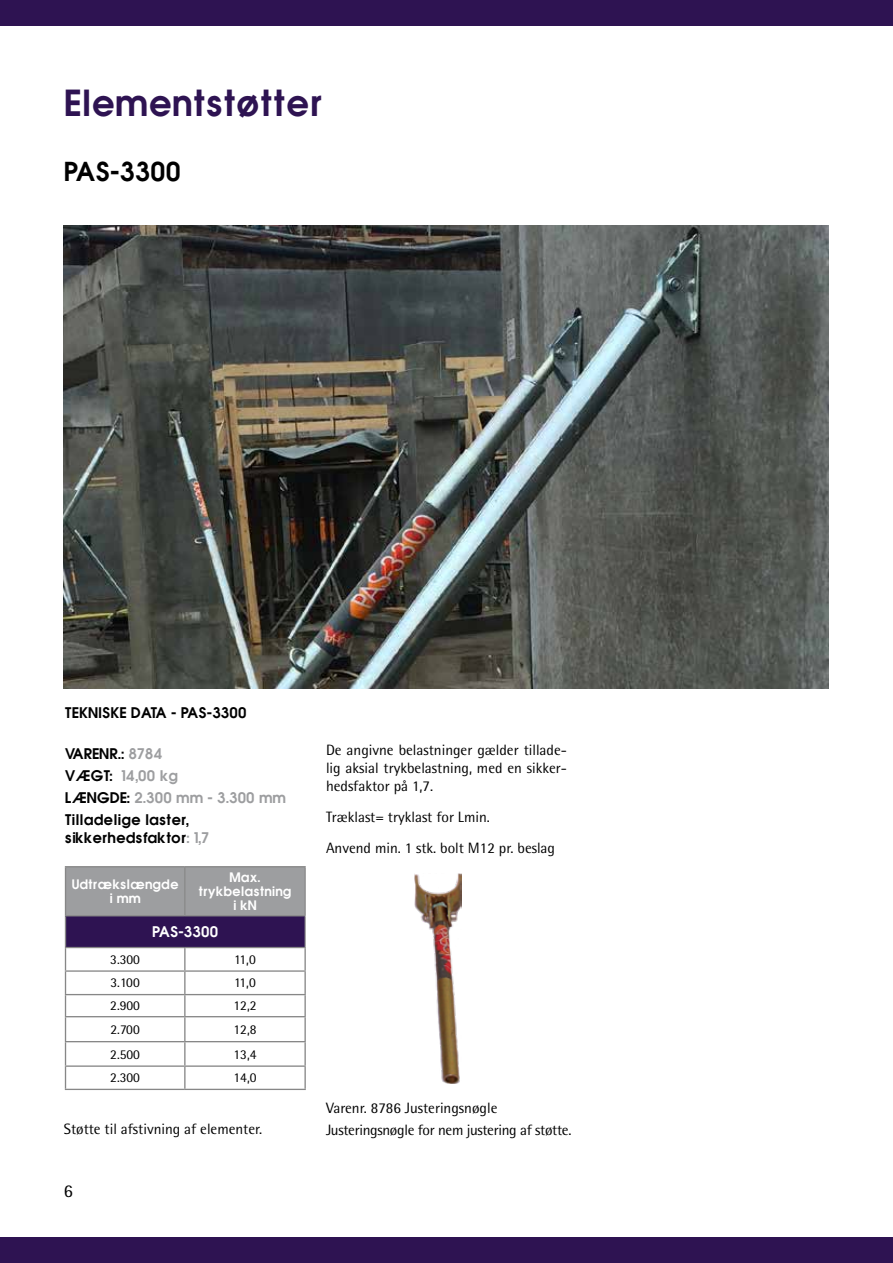
<style>
.page{position:relative;width:893px;height:1263px;background:#fff}
.page>*{position:absolute;margin:0;border:0;box-sizing:border-box;transform-origin:0 0}
.t1{font:33px "Avant Garde Demi";color:#2e1352}
.t2{font:24px "Avant Garde Demi";color:#000}
.t3{font:18px "Agfa Rotis Semisans";color:#000}
.t4{font:15px/18px "Agfa Rotis Semisans";color:#000;text-align:justify}
.t5{font:15px "Agfa Rotis Semisans";letter-spacing:-.02em;color:#000}
.t6{font:13.5px/22.2px "Avant Garde Demi";color:#000}
.t7{font:13.5px "Agfa Rotis Semisans";color:#000}
.t8{font:13.5px "Avant Garde Demi";color:#fff}
.t9{font:12px/14.4px "Avant Garde Demi";color:#fff;text-align:center}
.s1{color:#9d9ea0}
</style>
<div class="page">
<div style="left:0;top:0;width:893px;height:26px;background:#2e1352"></div>
<div style="left:0;top:1237px;width:893px;height:26px;background:#2e1352"></div>
<div style="left:66px;top:867px;width:239px;height:48px;background:#9d9ea0"></div>
<div style="left:66px;top:916px;width:239px;height:31px;background:#2e1352"></div>
<hr style="left:184px;top:948px;width:2px;height:22px;background:#878787">
<hr style="left:304px;top:948px;width:2px;height:22px;background:#878787">
<hr style="left:65px;top:970px;width:120px;height:2px;background:#878787">
<hr style="left:185px;top:970px;width:121px;height:2px;background:#878787">
<hr style="left:184px;top:972px;width:2px;height:22px;background:#878787">
<hr style="left:304px;top:972px;width:2px;height:22px;background:#878787">
<hr style="left:65px;top:994px;width:120px;height:1px;background:#878787">
<hr style="left:185px;top:994px;width:121px;height:1px;background:#878787">
<hr style="left:184px;top:995px;width:2px;height:21px;background:#878787">
<hr style="left:304px;top:995px;width:2px;height:21px;background:#878787">
<hr style="left:65px;top:1016px;width:120px;height:1px;background:#878787">
<hr style="left:185px;top:1016px;width:121px;height:1px;background:#878787">
<hr style="left:184px;top:1017px;width:2px;height:24px;background:#878787">
<hr style="left:304px;top:1017px;width:2px;height:24px;background:#878787">
<hr style="left:65px;top:1041px;width:120px;height:1px;background:#878787">
<hr style="left:185px;top:1041px;width:121px;height:1px;background:#878787">
<hr style="left:184px;top:1042px;width:2px;height:23px;background:#878787">
<hr style="left:304px;top:1042px;width:2px;height:23px;background:#878787">
<hr style="left:65px;top:1065px;width:120px;height:2px;background:#878787">
<svg style="left:65px;top:948px;width:1px;height:141px"></svg>
<hr style="left:185px;top:1065px;width:121px;height:2px;background:#878787">
<hr style="left:184px;top:1067px;width:2px;height:22px;background:#878787">
<hr style="left:304px;top:1067px;width:2px;height:22px;background:#878787">
<hr style="left:65px;top:1089px;width:120px;height:1px;background:#878787">
<hr style="left:185px;top:1089px;width:121px;height:1px;background:#878787">
<hr style="left:65px;top:867px;width:1px;height:48px;background:#878787">
<hr style="left:65px;top:866px;width:120px;height:1px;background:#878787">
<hr style="left:185px;top:866px;width:121px;height:1px;background:#878787">
<hr style="left:184px;top:867px;width:1px;height:48px;background:#878787">
<hr style="left:305px;top:867px;width:1px;height:48px;background:#878787">
<hr style="left:65px;top:916px;width:1px;height:31px;background:#878787">
<hr style="left:65px;top:915px;width:120px;height:1px;background:#878787">
<hr style="left:185px;top:915px;width:121px;height:1px;background:#878787">
<hr style="left:305px;top:916px;width:1px;height:31px;background:#878787">
<hr style="left:65px;top:947px;width:120px;height:1px;background:#878787">
<hr style="left:185px;top:947px;width:121px;height:1px;background:#878787">
<img style="left:64px;top:225px;width:765px;height:464px">
<img style="left:414px;top:873px;width:47px;height:210px">
<h1 class="t1" style="left:64px;top:80px;width:260px">Elementstøtter</h1>
<h2 class="t2" style="left:64px;top:155px;width:119px">PAS-3300</h2>
<p class="t6" style="left:65px;top:702px;width:183px">TEKNISKE DATA - PAS-3300</p>
<p class="t6" style="left:65px;top:742px;width:223px">VARENR.: <span class="s1">8784<br></span>VÆGT: <span class="s1">14,00 kg<br></span>LÆNGDE: <span class="s1">2.300 mm - 3.300 mm<br></span>Tilladelige laster,</p>
<p class="t6" style="left:65px;top:827px;width:146px">sikkerhedsfaktor<span class="s1">: 1,7</span></p>
<p class="t9" style="left:72px;top:877px;width:109px">Udtrækslængde i mm</p>
<p class="t9" style="left:198px;top:870px;width:95px">Max. trykbelastning i kN</p>
<p class="t8" style="left:152px;top:922px;width:68px">PAS-3300</p>
<p class="t7" style="left:110px;top:951px;width:31px">3.300</p>
<p class="t7" style="left:234px;top:951px;width:23px">11,0</p>
<p class="t7" style="left:111px;top:975px;width:31px">3.100</p>
<p class="t7" style="left:234px;top:975px;width:23px">11,0</p>
<p class="t7" style="left:110px;top:998px;width:31px">2.900</p>
<p class="t7" style="left:233px;top:998px;width:25px">12,2</p>
<p class="t7" style="left:111px;top:1021px;width:31px">2.700</p>
<p class="t7" style="left:233px;top:1021px;width:25px">12,8</p>
<p class="t7" style="left:110px;top:1046px;width:31px">2.500</p>
<p class="t7" style="left:233px;top:1046px;width:25px">13,4</p>
<p class="t7" style="left:110px;top:1070px;width:31px">2.300</p>
<p class="t7" style="left:233px;top:1070px;width:25px">14,0</p>
<p class="t4" style="left:64px;top:1120px;width:200px">Støtte til afstivning af elementer.</p>
<p class="t3" style="left:64px;top:1180px;width:11px">6</p>
<p class="t4" style="left:326px;top:741px;width:242px">De angivne belastninger gælder tillade&shy;lig aksial trykbelastning, med en sikker&shy;hedsfaktor på 1,7.</p>
<p class="t4" style="left:326px;top:802px;width:231px;line-height:30.8px">Træklast= tryklast for Lmin.<br>Anvend min. 1 stk. bolt M12 pr. beslag</p>
<p class="t4" style="left:326px;top:1098px;width:173px">Varenr. 8786 Justeringsnøgle</p>
<p class="t5" style="left:326px;top:1121px;width:247px">Justeringsnøgle for nem justering af støtte.</p>
</div>
